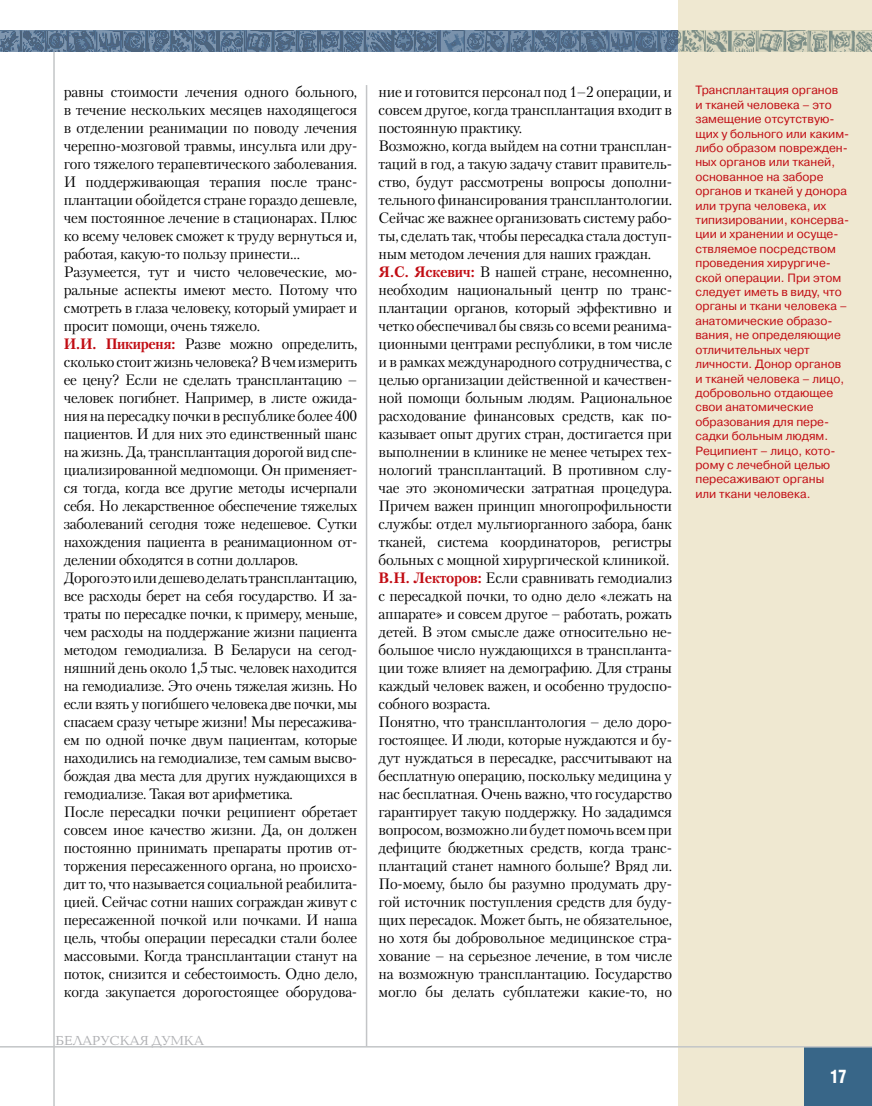
<style>
.page{position:relative;width:872px;height:1106px;background:#fff}
.page>*{position:absolute;margin:0;border:0;box-sizing:border-box;transform-origin:0 0}
.t1{font:700 18px "AG Letterica Cond L";color:#fff;scale:.9 1}
.t2{font:15px/18px "Petersburg C";letter-spacing:-.015em;color:#000}
.t3{font:13.5px "Baltica C";color:#aeafb2}
.t4{font:12px/14.4px "Pragmatica C";color:#c10c13}
.s1{font-weight:700;color:#c10c13}
</style>
<div class="page">
<div style="left:678px;top:0;width:194px;height:1106px;background:#efe8d1"></div>
<hr style="left:53px;top:52px;width:2px;height:1054px;background:#c3c5c7">
<hr style="left:366px;top:85px;width:1px;height:961px;background:#c3c5c7">
<div style="left:804px;top:1047px;width:68px;height:59px;background:#386688"></div>
<svg style="left:0;top:31px;width:872px;height:21px;background:#6f8497"></svg>
<hr style="left:0;top:1046px;width:872px;height:1px;background:#c3c5c7">
<p class="t2" style="left:64px;top:82px;width:295px">равны стоимости лечения одного больного, в течение нескольких месяцев находящегося в отделении реанимации по поводу лечения черепно-мозговой травмы, инсульта или дру&shy;гого тяжелого терапевтического заболевания.<br>И поддерживающая терапия после транс&shy;плантации обойдется стране гораздо дешевле, чем постоянное лечение в стационарах. Плюс ко всему человек сможет к труду вернуться и, работая, какую-то пользу принести… Разумеется, тут и чисто человеческие, мо&shy;ральные аспекты имеют место. Потому что смотреть в глаза человеку, который умирает и просит помощи, очень тяжело.<br><span class="s1">И.И. Пикиреня:</span> Разве можно определить, сколько стоит жизнь человека? В чем измерить ее цену? Если не сделать трансплантацию – человек погибнет. Например, в листе ожида&shy;ния на пересадку почки в республике более 400 пациентов. И для них это единственный шанс на жизнь. Да, трансплантация дорогой вид спе&shy;циализированной медпомощи. Он применяет&shy;ся тогда, когда все другие методы исчерпали себя. Но лекарственное обеспечение тяжелых заболеваний сегодня тоже недешевое. Сутки нахождения пациента в реанимационном от&shy;делении обходятся в сотни долларов.<br>Дорого это или дешево делать трансплантацию, все расходы берет на себя государство. И за&shy;траты по пересадке почки, к примеру, меньше, чем расходы на поддержание жизни пациента методом гемодиализа. В Беларуси на сегод&shy;няшний день около 1,5 тыс. человек находится на гемодиализе. Это очень тяжелая жизнь. Но если взять у погибшего человека две почки, мы спасаем сразу четыре жизни! Мы пересажива&shy;ем по одной почке двум пациентам, которые находились на гемодиализе, тем самым высво&shy;бождая два места для других нуждающихся в гемодиализе. Такая вот арифметика.<br>После пересадки почки реципиент обретает совсем иное качество жизни. Да, он должен постоянно принимать препараты против от&shy;торжения пересаженного органа, но происхо&shy;дит то, что называется социальной реабилита&shy;цией. Сейчас сотни наших сограждан живут с пересаженной почкой или почками. И наша цель, чтобы операции пересадки стали более массовыми. Когда трансплантации станут на поток, снизится и себестоимость. Одно дело, когда закупается дорогостоящее оборудова-</p>
<p class="t2" style="left:378px;top:82px;width:295px">ние и готовится персонал под 1–2 операции, и совсем другое, когда трансплантация входит в постоянную практику.<br>Возможно, когда выйдем на сотни трансплан&shy;таций в год, а такую задачу ставит правитель&shy;ство, будут рассмотрены вопросы дополни&shy;тельного финансирования трансплантологии.<br>Сейчас же важнее организовать систему рабо&shy;ты, сделать так, чтобы пересадка стала доступ&shy;ным методом лечения для наших граждан.<br><span class="s1">Я.С. Яскевич:</span> В нашей стране, несомненно, необходим национальный центр по транс&shy;плантации органов, который эффективно и четко обеспечивал бы связь со всеми реанима&shy;ционными центрами республики, в том числе и в рамках международного сотрудничества, с целью организации действенной и качествен&shy;ной помощи больным людям. Рациональное расходование финансовых средств, как по&shy;казывает опыт других стран, достигается при выполнении в клинике не менее четырех тех&shy;нологий трансплантаций. В противном слу&shy;чае это экономически затратная процедура.<br>Причем важен принцип многопрофильности службы: отдел мультиорганного забора, банк тканей, система координаторов, регистры больных с мощной хирургической клиникой.<br><span class="s1">В.Н. Лекторов:</span> Если сравнивать гемодиализ с пересадкой почки, то одно дело «лежать на аппарате» и совсем другое – работать, рожать детей. В этом смысле даже относительно не&shy;большое число нуждающихся в транспланта&shy;ции тоже влияет на демографию. Для страны каждый человек важен, и особенно трудоспо&shy;собного возраста.<br>Понятно, что трансплантология – дело доро&shy;гостоящее. И люди, которые нуждаются и бу&shy;дут нуждаться в пересадке, рассчитывают на бесплатную операцию, поскольку медицина у нас бесплатная. Очень важно, что государство гарантирует такую поддержку. Но зададимся вопросом, возможно ли будет помочь всем при дефиците бюджетных средств, когда транс&shy;плантаций станет намного больше? Вряд ли.<br>По-моему, было бы разумно продумать дру&shy;гой источник поступления средств для буду&shy;щих пересадок. Может быть, не обязательное, но хотя бы добровольное медицинское стра&shy;хование – на серьезное лечение, в том числе на возможную трансплантацию. Государство могло бы делать субплатежи какие-то, но</p>
<p class="t4" style="left:695px;top:83px;width:155px">Трансплантация органов<br>и тканей человека – это замещение отсутствую&shy;щих у больного или каким&shy;либо образом поврежден&shy;ных органов или тканей, основанное на заборе органов и тканей у донора или трупа человека, их типизировании, консерва&shy;ции и хранении и осуще&shy;ствляемое посредством проведения хирургиче&shy;ской операции. При этом следует иметь в виду, что органы и ткани человека – анатомические образо&shy;вания, не определяющие отличительных черт личности. Донор органов и тканей человека – лицо, добровольно отдающее свои анатомические образования для пере&shy;садки больным людям.<br>Реципиент – лицо, кото&shy;рому с лечебной целью пересаживают органы<br>или ткани человека.</p>
<p class="t3" style="left:56px;top:1033px;width:150px">БЕЛАРУСКАЯ ДУМКА</p>
<p class="t1" style="left:830px;top:1065px;width:20px">17</p>
</div>
